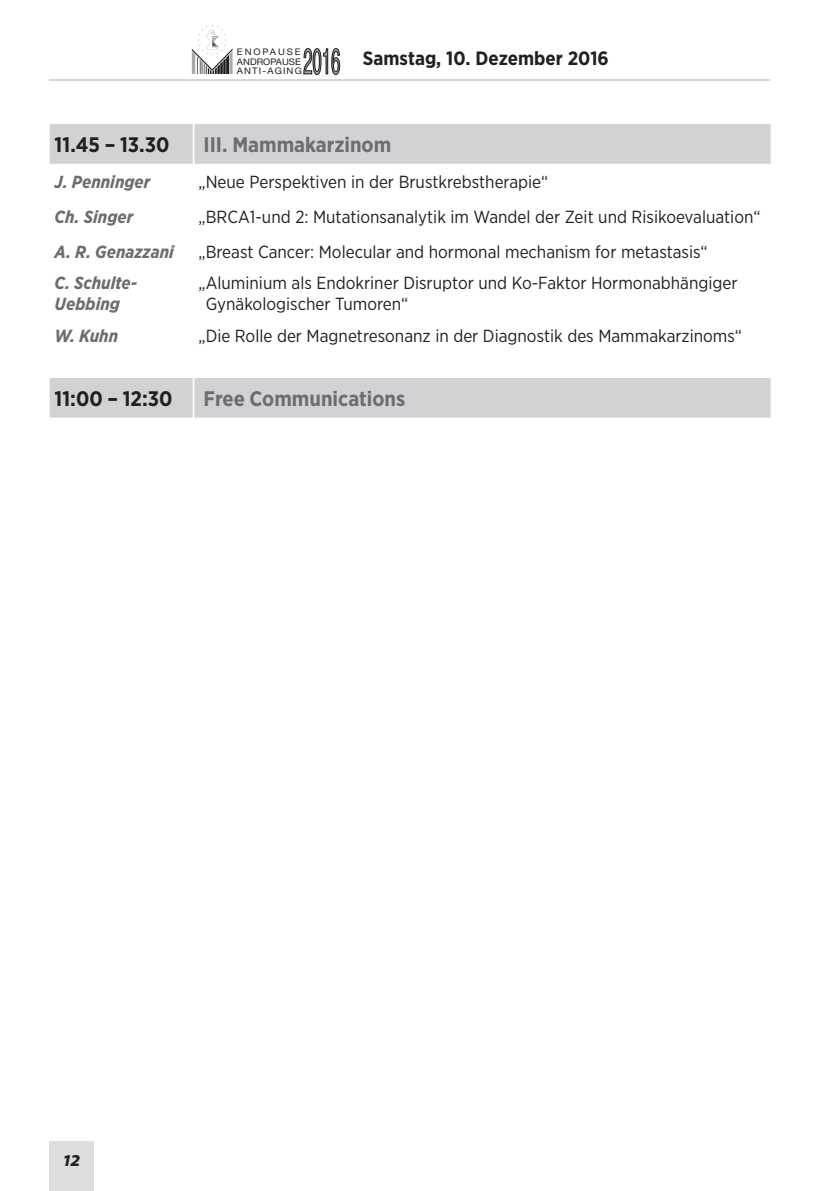
<style>
.page{position:relative;width:819px;height:1191px;background:#fff}
.page>*{position:absolute;margin:0;border:0;box-sizing:border-box;transform-origin:0 0}
.t1{font:35.88px "Helvetica";color:#a8a9ad;scale:.45 1}
.t2{font:700 21px "Gotham Narrow";color:#6c6d70}
.t3{font:700 21px "Gotham Narrow";color:#231f20}
.t4{font:italic 700 21px "The Sans";color:#231f20}
.t5{font:700 19.25px "Gotham Narrow";color:#231f20}
.t6{font:17.5px/21px "Gotham Narrow";color:#231f20}
.t7{font:italic 700 17.5px/21px "Gotham Narrow";color:#6c6d70}
.t8{font:9.1px/9.3px "Helvetica Neue";letter-spacing:.12em;color:#231f20;scale:1.05 1}
</style>
<div class="page">
<div style="left:50px;top:1141px;width:44px;height:50px;background:#dcdddf"></div>
<svg style="left:50px;top:25px;width:719px;height:56px"></svg>
<div style="left:50px;top:378px;width:720px;height:40px;background:#d1d2d4"></div>
<hr style="left:193px;top:378px;width:1px;height:40px;background:#fff">
<div style="left:50px;top:124px;width:720px;height:40px;background:#d1d2d4"></div>
<hr style="left:193px;top:124px;width:1px;height:40px;background:#fff">
<h1 class="t1" style="left:303px;top:34px;width:83px">2016</h1>
<p class="t8" style="left:237px;top:47px;width:63px">ENOPAUSE<br>ANDROPAUSE<br>ANTI-AGING</p>
<p class="t5" style="left:363px;top:46px;width:247px">Samstag, 10. Dezember 2016</p>
<p class="t3" style="left:55px;top:131px;width:116px">11.45 – 13.30</p>
<p class="t2" style="left:203px;top:131px;width:189px">III. Mammakarzinom</p>
<p class="t7" style="left:55px;top:171px;width:97px">J. Penninger</p>
<p class="t6" style="left:198px;top:171px;width:351px">„Neue Perspektiven in der Brustkrebstherapie“</p>
<p class="t7" style="left:55px;top:206px;width:80px">Ch. Singer</p>
<p class="t6" style="left:198px;top:206px;width:563px">„BRCA1-und 2: Mutationsanalytik im Wandel der Zeit und Risikoevaluation“</p>
<p class="t7" style="left:55px;top:241px;width:121px">A. R. Genazzani</p>
<p class="t6" style="left:198px;top:241px;width:510px">„Breast Cancer: Molecular and hormonal mechanism for metastasis“</p>
<p class="t7" style="left:55px;top:272px;width:84px">C. Schulte-<br>Uebbing</p>
<p class="t6" style="left:206px;top:272px;width:533px;text-indent:-7px">„Aluminium als Endokriner Disruptor und Ko-Faktor Hormonabhängiger<br>Gynäkologischer Tumoren“</p>
<p class="t7" style="left:55px;top:325px;width:65px">W. Kuhn</p>
<p class="t6" style="left:198px;top:325px;width:545px">„Die Rolle der Magnetresonanz in der Diagnostik des Mammakarzinoms“</p>
<p class="t3" style="left:55px;top:385px;width:119px">11:00 – 12:30</p>
<p class="t2" style="left:203px;top:385px;width:203px">Free Communications</p>
<p class="t4" style="left:63px;top:1141px;width:18px">12</p>
</div>
